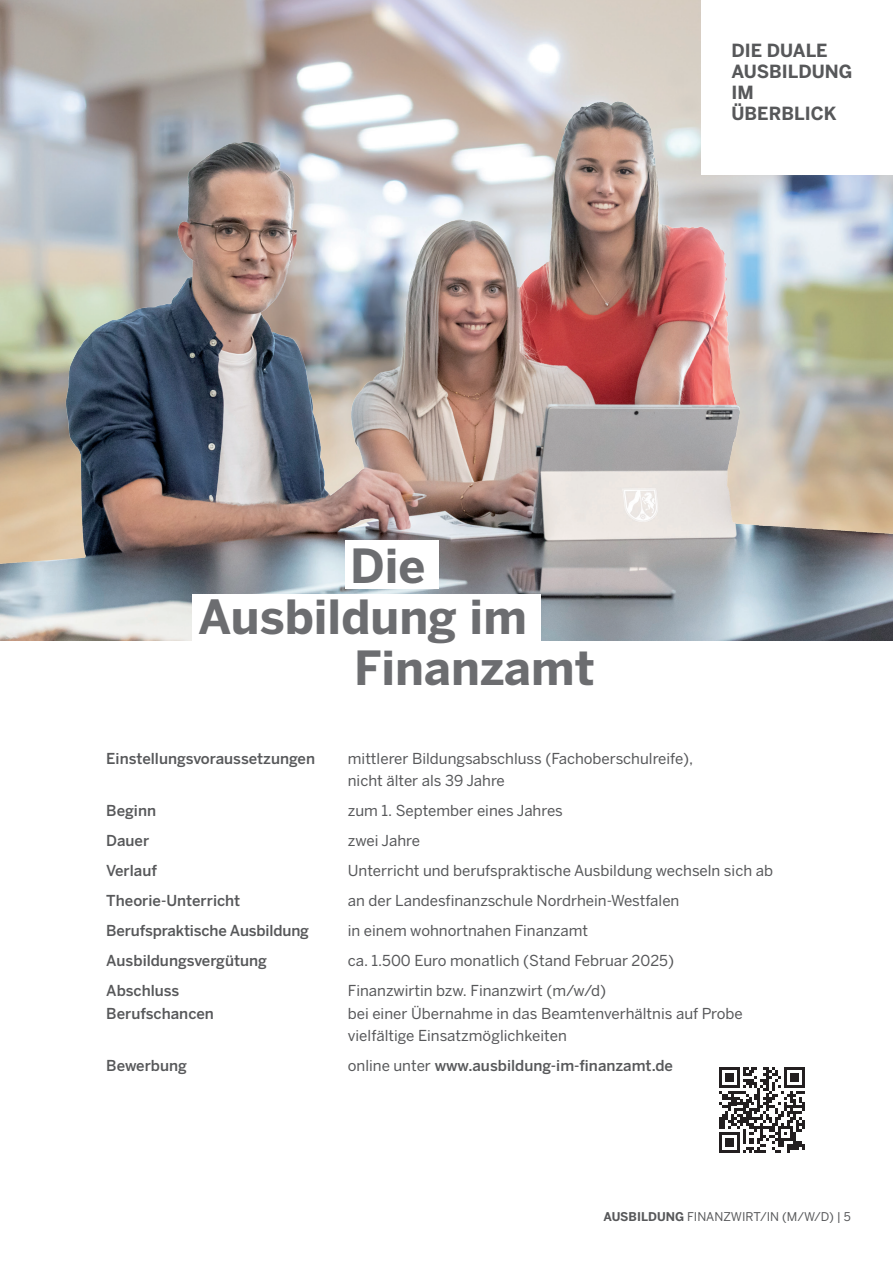
<style>
.page{position:relative;width:893px;height:1263px;background:#fff}
.page>*{position:absolute;margin:0;border:0;box-sizing:border-box;transform-origin:0 0}
.t1{font:700 46.65px "Benton Sans";color:#6c6d70}
.t2{font:700 18px "Benton Sans";color:#57585a}
.t3{font:15px "Benton Sans";color:#57585a}
.t4{font:500 15px "Benton Sans";color:#57585a}
.t5{font:12px "Benton Sans";color:#57585a}
.s1{font-weight:400}
.s2{font-weight:700}
</style>
<div class="page">
<img style="left:0;top:0;width:701px;height:82px">
<img style="left:0;top:82px;width:893px;height:559px">
<svg style="left:719px;top:1067px;width:86px;height:86px"></svg>
<div style="left:192px;top:594px;width:348px;height:49px;background:#fff"></div>
<div style="left:345px;top:540px;width:94px;height:49px;background:#fff"></div>
<div style="left:702px;top:0;width:191px;height:174px;background:#fff"></div>
<p class="t2" style="left:731px;top:40px;width:98px">DIE DUALE</p>
<p class="t2" style="left:731px;top:61px;width:123px">AUSBILDUNG</p>
<p class="t2" style="left:731px;top:82px;width:24px">IM</p>
<p class="t2" style="left:731px;top:103px;width:107px">ÜBERBLICK</p>
<h1 class="t1" style="left:350px;top:539px;width:77px">Die</h1>
<h1 class="t1" style="left:198px;top:590px;width:330px">Ausbildung im</h1>
<h1 class="t1" style="left:354px;top:641px;width:242px">Finanzamt</h1>
<p class="t4" style="left:106px;top:749px;width:210px">Einstellungsvoraussetzungen</p>
<p class="t3" style="left:348px;top:749px;width:347px">mittlerer Bildungsabschluss (Fachoberschulreife),</p>
<p class="t3" style="left:348px;top:772px;width:159px">nicht älter als 39 Jahre</p>
<p class="t4" style="left:106px;top:802px;width:51px">Beginn</p>
<p class="t3" style="left:348px;top:802px;width:217px">zum 1. September eines Jahres</p>
<p class="t4" style="left:106px;top:832px;width:44px">Dauer</p>
<p class="t3" style="left:348px;top:832px;width:74px">zwei Jahre</p>
<p class="t4" style="left:106px;top:862px;width:52px">Verlauf</p>
<p class="t3" style="left:348px;top:862px;width:427px">Unterricht und berufspraktische Ausbildung wechseln sich ab</p>
<p class="t4" style="left:106px;top:892px;width:136px">Theorie-Unterricht</p>
<p class="t3" style="left:348px;top:892px;width:333px">an der Landesfinanzschule Nordrhein-Westfalen</p>
<p class="t4" style="left:106px;top:922px;width:204px">Berufspraktische Ausbildung</p>
<p class="t3" style="left:348px;top:922px;width:242px">in einem wohnortnahen Finanzamt</p>
<p class="t4" style="left:106px;top:952px;width:162px">Ausbildungsvergütung</p>
<p class="t3" style="left:348px;top:952px;width:328px">ca. 1.500 Euro monatlich (Stand Februar 2025)</p>
<p class="t4" style="left:106px;top:982px;width:75px">Abschluss</p>
<p class="t3" style="left:348px;top:982px;width:260px">Finanzwirtin bzw. Finanzwirt (m/w/d)</p>
<p class="t4" style="left:106px;top:1004px;width:109px">Berufschancen</p>
<p class="t3" style="left:348px;top:1004px;width:397px">bei einer Übernahme in das Beamtenverhältnis auf Probe</p>
<p class="t3" style="left:348px;top:1027px;width:220px">vielfältige Einsatzmöglichkeiten</p>
<p class="t4" style="left:106px;top:1057px;width:82px">Bewerbung</p>
<p class="t4" style="left:348px;top:1057px;width:327px"><span class="s1">online unter</span> www.ausbildung-im-finanzamt.de</p>
<p class="t5" style="left:603px;top:1209px;width:249px"><span class="s2">AUSBILDUNG</span> FINANZWIRT/IN (M/W/D) | 5</p>
</div>
